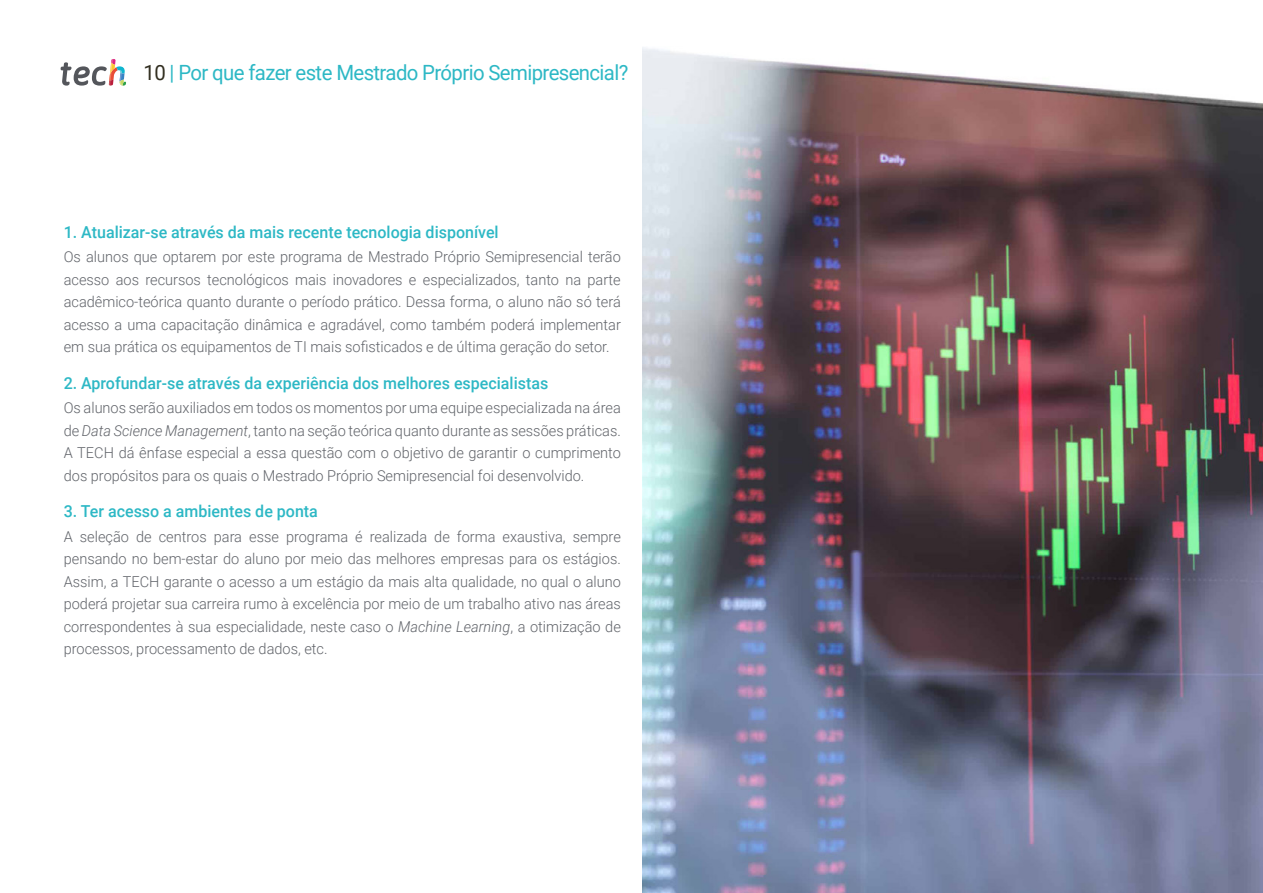
<style>
.page{position:relative;width:1263px;height:893px;background:#fff}
.page>*{position:absolute;margin:0;border:0;box-sizing:border-box;transform-origin:0 0}
.t1{font:21px "Roboto";letter-spacing:-.03em;color:#2db8c5}
.t2{font:500 16.5px "Roboto";color:#2db8c5}
.t3{font:300 15px/22.5px "Roboto";color:#61646a;text-align:justify}
.s1{color:#312e20}
.s2{font-style:italic}
</style>
<div class="page">
<svg style="left:61px;top:59px;width:65px;height:27px"></svg>
<img style="left:642px;top:47px;width:621px;height:846px">
<h1 class="t1" style="left:144px;top:57px;width:486px"><span class="s1">10</span> | Por que fazer este Mestrado Próprio Semipresencial?</h1>
<p class="t2" style="left:64px;top:220px;width:436px">1. Atualizar-se através da mais recente tecnologia disponível</p>
<p class="t3" style="left:64px;top:245px;width:559px">Os alunos que optarem por este programa de Mestrado Próprio Semipresencial terão acesso aos recursos tecnológicos mais inovadores e especializados, tanto na parte acadêmico-teórica quanto durante o período prático. Dessa forma, o aluno não só terá acesso a uma capacitação dinâmica e agradável, como também poderá implementar em sua prática os equipamentos de TI mais sofisticados e de última geração do setor.</p>
<p class="t2" style="left:64px;top:371px;width:486px">2. Aprofundar-se através da experiência dos melhores especialistas</p>
<p class="t3" style="left:64px;top:396px;width:559px">Os alunos serão auxiliados em todos os momentos por uma equipe especializada na área de <span class="s2">Data Science Management</span>, tanto na seção teórica quanto durante as sessões práticas.<br>A TECH dá ênfase especial a essa questão com o objetivo de garantir o cumprimento dos propósitos para os quais o Mestrado Próprio Semipresencial foi desenvolvido.</p>
<p class="t2" style="left:64px;top:500px;width:256px">3. Ter acesso a ambientes de ponta</p>
<p class="t3" style="left:64px;top:524px;width:559px">A seleção de centros para esse programa é realizada de forma exaustiva, sempre pensando no bem-estar do aluno por meio das melhores empresas para os estágios.<br>Assim, a TECH garante o acesso a um estágio da mais alta qualidade, no qual o aluno poderá projetar sua carreira rumo à excelência por meio de um trabalho ativo nas áreas correspondentes à sua especialidade, neste caso o <span class="s2">Machine Learning</span>, a otimização de processos, processamento de dados, etc.</p>
</div>
